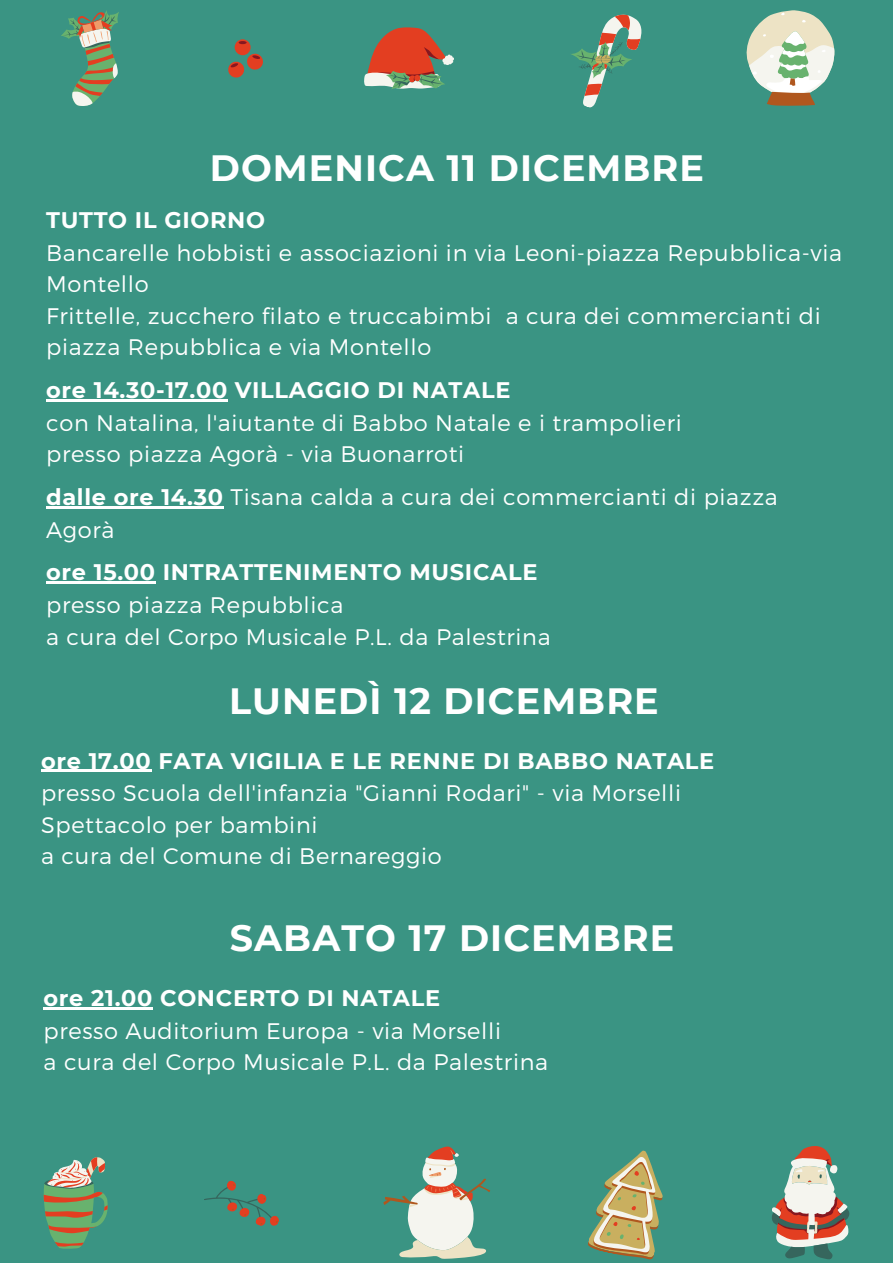
<style>
.page{position:relative;width:893px;height:1264px;background:#fff}
.page>*{position:absolute;margin:0;border:0;box-sizing:border-box;transform-origin:0 0}
.t1{font:700 36.45px "Montserrat";letter-spacing:.03em;color:#fff}
.t2{font:300 22.5px/31.5px "Montserrat";letter-spacing:.03em;color:#fff}
.t3{font:700 22.5px "Montserrat";letter-spacing:.03em;color:#fff}
.s1{font-weight:700}
</style>
<div class="page">
<div style="left:0;top:0;width:892px;height:1262px;background:#3a9483"></div>
<svg style="left:588px;top:1150px;width:75px;height:110px"></svg>
<svg style="left:383px;top:1146px;width:107px;height:112px"></svg>
<svg style="left:44px;top:1157px;width:64px;height:91px"></svg>
<svg style="left:204px;top:1180px;width:75px;height:46px"></svg>
<svg style="left:772px;top:1146px;width:77px;height:113px"></svg>
<svg style="left:61px;top:10px;width:58px;height:96px"></svg>
<svg style="left:746px;top:10px;width:88px;height:96px"></svg>
<svg style="left:364px;top:27px;width:90px;height:62px"></svg>
<svg style="left:571px;top:14px;width:71px;height:94px"></svg>
<svg style="left:228px;top:39px;width:35px;height:39px"></svg>
<hr style="left:41px;top:769px;width:110px;height:3px;background:#fff">
<hr style="left:44px;top:1007px;width:109px;height:2px;background:#fff">
<hr style="left:46px;top:399px;width:182px;height:2px;background:#fff">
<hr style="left:46px;top:506px;width:177px;height:2px;background:#fff">
<hr style="left:46px;top:581px;width:110px;height:2px;background:#fff">
<h1 class="t1" style="left:210px;top:146px;width:496px">DOMENICA 11 DICEMBRE</h1>
<p class="t3" style="left:46px;top:206px;width:220px">TUTTO IL GIORNO</p>
<p class="t2" style="left:46px;top:236px;width:797px">Bancarelle hobbisti e associazioni in via Leoni-piazza Repubblica-via Montello<br>Frittelle, zucchero filato e truccabimbi a cura dei commercianti di piazza Repubblica e via Montello</p>
<p class="t3" style="left:46px;top:376px;width:466px">ore 14.30-17.00 VILLAGGIO DI NATALE</p>
<p class="t2" style="left:46px;top:406px;width:637px">con Natalina, l'aiutante di Babbo Natale e i trampolieri presso piazza Agorà - via Buonarroti</p>
<p class="t2" style="left:46px;top:479px;width:733px;line-height:32.5px"><span class="s1">dalle ore 14.30</span> Tisana calda a cura dei commercianti di piazza<br>Agorà</p>
<p class="t3" style="left:46px;top:558px;width:492px">ore 15.00 INTRATTENIMENTO MUSICALE</p>
<p class="t2" style="left:46px;top:588px;width:506px">presso piazza Repubblica<br>a cura del Corpo Musicale P.L. da Palestrina</p>
<h1 class="t1" style="left:229px;top:678px;width:431px">LUNEDÌ 12 DICEMBRE</h1>
<p class="t3" style="left:41px;top:747px;width:674px">ore 17.00 FATA VIGILIA E LE RENNE DI BABBO NATALE</p>
<p class="t2" style="left:41px;top:776px;width:641px">presso Scuola dell'infanzia "Gianni Rodari" - via Morselli<br>Spettacolo per bambini<br>a cura del Comune di Bernareggio</p>
<h1 class="t1" style="left:230px;top:916px;width:446px">SABATO 17 DICEMBRE</h1>
<p class="t3" style="left:44px;top:984px;width:398px">ore 21.00 CONCERTO DI NATALE</p>
<p class="t2" style="left:44px;top:1013px;width:506px">presso Auditorium Europa - via Morselli<br>a cura del Corpo Musicale P.L. da Palestrina</p>
</div>
